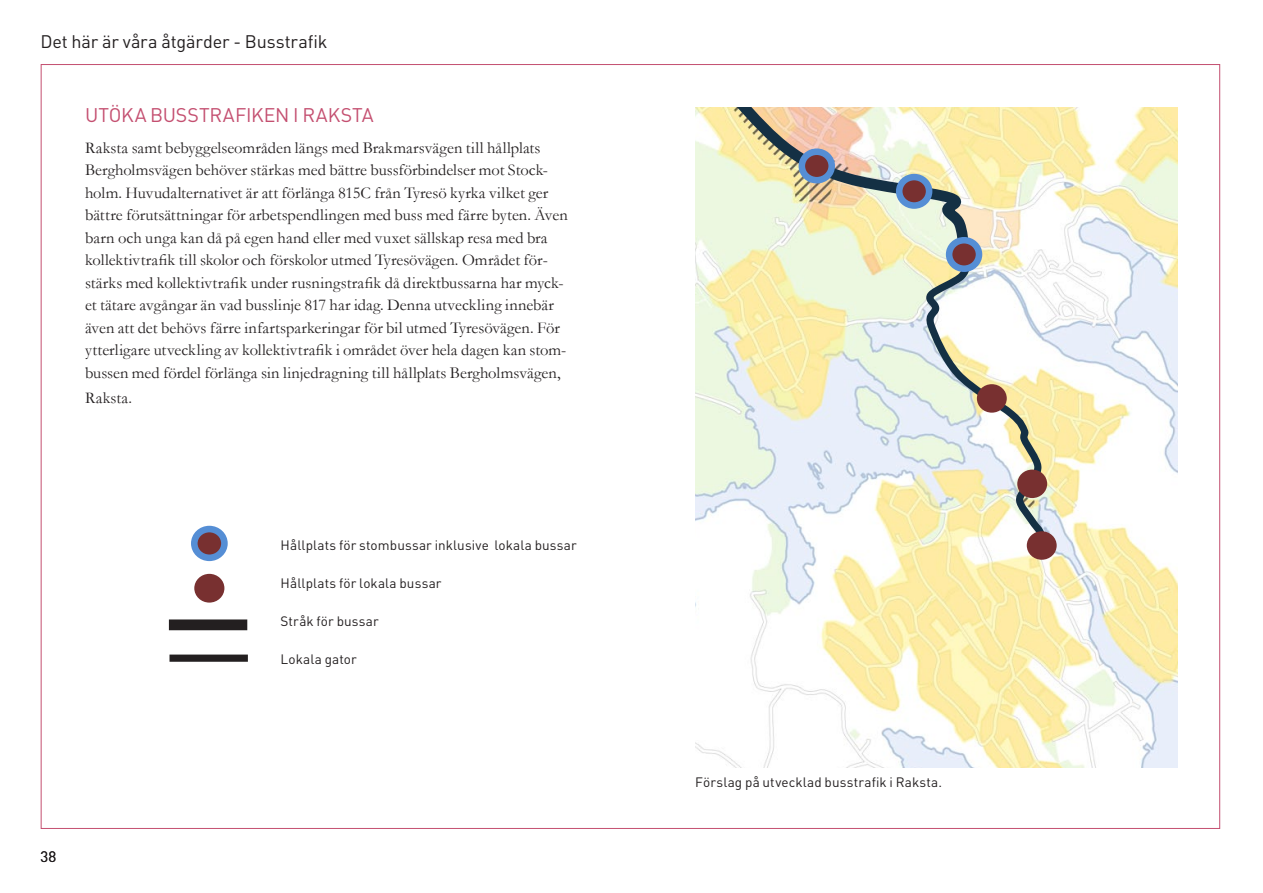
<style>
.page{position:relative;width:1263px;height:893px;background:#fff}
.page>*{position:absolute;margin:0;border:0;box-sizing:border-box;transform-origin:0 0}
.Mellanrubrik_-_Rosa{font:19.5px "DIN";letter-spacing:.005em;color:#c44f70}
.t1{font:18px "DIN";letter-spacing:-.01em;color:#231f20}
.Brödtext_-_P{font:16.5px/22.5px "Garamond";letter-spacing:.005em;color:#231f20}
.t2{font:15px "DIN";color:#231f20}
.Bildtext_-_P{font:13.5px "DIN";letter-spacing:.01em;color:#231f20}
</style>
<div class="page">
<img style="left:695px;top:107px;width:482px;height:660px">
<svg style="left:721px;top:107px;width:330px;height:441px"></svg>
<div style="left:802px;top:152px;width:30px;height:28px;background:#783030;border-radius:50%"></div>
<div style="left:798px;top:148px;width:37px;height:35px;border:7px solid #558ed5;border-radius:50%"></div>
<div style="left:949px;top:240px;width:30px;height:29px;background:#783030;border-radius:50%"></div>
<div style="left:946px;top:237px;width:36px;height:35px;border:7px solid #558ed5;border-radius:50%"></div>
<div style="left:1027px;top:531px;width:30px;height:29px;background:#783030;border-radius:50%"></div>
<div style="left:1017px;top:470px;width:30px;height:28px;background:#783030;border-radius:50%"></div>
<div style="left:977px;top:384px;width:30px;height:29px;background:#783030;border-radius:50%"></div>
<div style="left:899px;top:177px;width:30px;height:29px;background:#783030;border-radius:50%"></div>
<div style="left:896px;top:174px;width:36px;height:35px;border:7px solid #558ed5;border-radius:50%"></div>
<div style="left:194px;top:529px;width:30px;height:29px;background:#783030;border-radius:50%"></div>
<div style="left:191px;top:526px;width:37px;height:35px;border:7px solid #558ed5;border-radius:50%"></div>
<div style="left:194px;top:574px;width:30px;height:29px;background:#783030;border-radius:50%"></div>
<div style="left:169px;top:619px;width:78px;height:11px;background:#231f20"></div>
<div style="left:169px;top:655px;width:79px;height:7px;background:#231f20"></div>
<p class="t1" style="left:40px;top:31px;width:289px">Det här är våra åtgärder - Busstrafik</p>
<p class="Mellanrubrik_-_Rosa" style="left:85px;top:103px;width:290px">UTÖKA BUSSTRAFIKEN I RAKSTA</p>
<p class="Brödtext_-_P" style="left:85px;top:136px;width:484px">Raksta samt bebyggelseområden längs med Brakmarsvägen till hållplats Bergholmsvägen behöver stärkas med bättre bussförbindelser mot Stock&shy;holm. Huvudalternativet är att förlänga 815C från Tyresö kyrka vilket ger bättre förutsättningar för arbetspendlingen med buss med färre byten. Även barn och unga kan då på egen hand eller med vuxet sällskap resa med bra kollektivtrafik till skolor och förskolor utmed Tyresövägen. Området för&shy;stärks med kollektivtrafik under rusningstrafik då direktbussarna har myck&shy;et tätare avgångar än vad busslinje 817 har idag. Denna utveckling innebär även att det behövs färre infartsparkeringar för bil utmed Tyresövägen. För ytterligare utveckling av kollektivtrafik i området över hela dagen kan stom&shy;bussen med fördel förlänga sin linjedragning till hållplats Bergholmsvägen,</p>
<p class="Brödtext_-_P" style="left:85px;top:387px;width:49px">Raksta.</p>
<p class="t2" style="left:40px;top:848px;width:18px">38</p>
<p class="Bildtext_-_P" style="left:281px;top:537px;width:298px">Hållplats för stombussar inklusive lokala bussar</p>
<p class="Bildtext_-_P" style="left:281px;top:575px;width:162px">Hållplats för lokala bussar</p>
<p class="Bildtext_-_P" style="left:281px;top:613px;width:100px">Stråk för bussar</p>
<p class="Bildtext_-_P" style="left:281px;top:651px;width:78px">Lokala gator</p>
<p class="Bildtext_-_P" style="left:695px;top:773px;width:248px">Förslag på utvecklad busstrafik i Raksta.</p>
</div>
